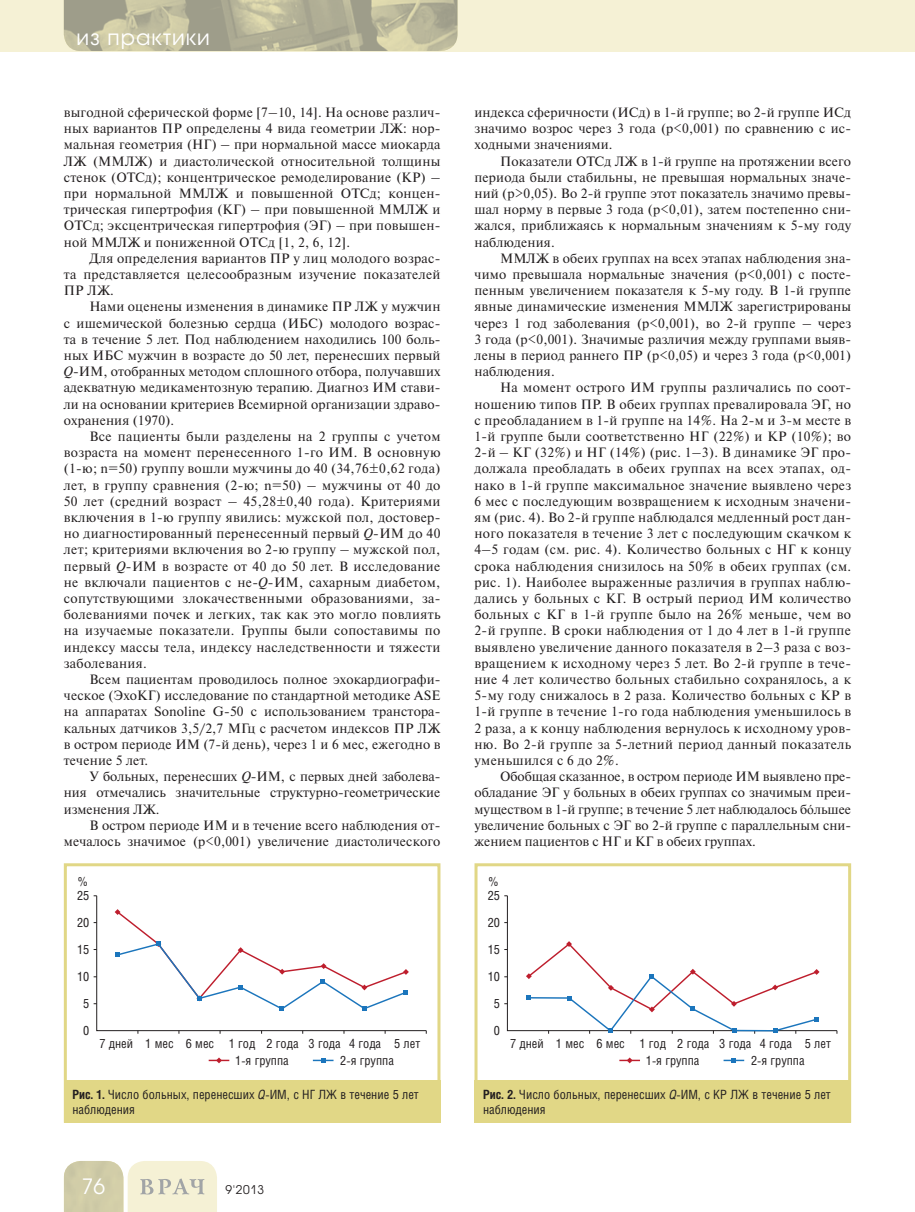
<style>
.page{position:relative;width:915px;height:1212px;background:#fff}
.page>*{position:absolute;margin:0;border:0;box-sizing:border-box;transform-origin:0 0}
.t1{font:21px "Avant Garde Gothic C";letter-spacing:.05em;color:#fff}
.t2{font:13.5px/16.2px "Newton C";letter-spacing:.01em;color:#231f20;text-align:justify}
.t3{font:12.75px/27px "Helios Cond";color:#231f20}
.t4{font:12px "Avant Garde Gothic C";color:#231f20}
.s1{font-style:italic}
.s2{font-family:"Times New Roman"}
.s3{font-weight:700}
</style>
<div class="page">
<div style="left:0;top:0;width:914px;height:51px;background:#f5f1d5"></div>
<svg style="left:64px;top:1161px;width:153px;height:51px;background:#e3e0c3"></svg>
<img style="left:64px;top:0;width:393px;height:51px">
<svg style="left:96px;top:896px;width:330px;height:135px"></svg>
<svg style="left:115px;top:909px;width:293px;height:102px"></svg>
<svg style="left:209px;top:1057px;width:20px;height:6px"></svg>
<svg style="left:313px;top:1058px;width:20px;height:4px"></svg>
<div style="left:64px;top:863px;width:376px;height:260px;border:3px solid #e1d786"></div>
<div style="left:64px;top:1080px;width:376px;height:43px;background:#e1d786"></div>
<svg style="left:525px;top:941px;width:294px;height:93px"></svg>
<svg style="left:619px;top:1057px;width:20px;height:6px"></svg>
<svg style="left:723px;top:1058px;width:21px;height:4px"></svg>
<div style="left:474px;top:863px;width:376px;height:260px;border:3px solid #e1d786"></div>
<div style="left:474px;top:1080px;width:376px;height:43px;background:#e1d786"></div>
<h1 class="t1" style="left:77px;top:27px;width:135px">из практики</h1>
<p class="t2" style="left:64px;top:106px;width:378px">выгодной сферической форме [7–10, 14]. На основе различ&shy;ных вариантов ПР определены 4 вида геометрии ЛЖ: нор&shy;мальная геометрия (НГ) – при нормальной массе миокарда ЛЖ (ММЛЖ) и диастолической относительной толщины стенок (ОТСд); концентрическое ремоделирование (КР) – при нормальной ММЛЖ и повышенной ОТСд; концен&shy;трическая гипертрофия (КГ) – при повышенной ММЛЖ и ОТСд; эксцентрическая гипертрофия (ЭГ) – при повышен&shy;ной ММЛЖ и пониженной ОТСд [1, 2, 6, 12].</p>
<p class="t2" style="left:64px;top:251px;width:378px;text-indent:26px">Для определения вариантов ПР у лиц молодого возрас&shy;та представляется целесообразным изучение показателей ПР ЛЖ.</p>
<p class="t2" style="left:64px;top:300px;width:378px;text-indent:26px">Нами оценены изменения в динамике ПР ЛЖ у мужчин с ишемической болезнью сердца (ИБС) молодого возрас&shy;та в течение 5 лет. Под наблюдением находились 100 боль&shy;ных ИБС мужчин в возрасте до 50 лет, перенесших первый <span class="s1">Q</span>-ИМ, отобранных методом сплошного отбора, получавших адекватную медикаментозную терапию. Диагноз ИМ стави&shy;ли на основании критериев Всемирной организации здраво&shy;охранения (1970).</p>
<p class="t2" style="left:64px;top:430px;width:378px;text-indent:26px">Все пациенты были разделены на 2 группы с учетом возраста на момент перенесенного 1-го ИМ. В основную (1-ю; n=50) группу вошли мужчины до 40 (34,76±0,62 года) лет, в группу сравнения (2-ю; n=50) – мужчины от 40 до 50 лет (средний возраст – 45,28±0,40 года). Критериями включения в 1-ю группу явились: мужской пол, достовер&shy;но диагностированный перенесенный первый <span class="s1">Q</span>-ИМ до 40 лет; критериями включения во 2-ю группу – мужской пол, первый <span class="s1">Q</span>-ИМ в возрасте от 40 до 50 лет. В исследование не включали пациентов с не-<span class="s1">Q</span>-ИМ, сахарным диабетом, сопутствующими злокачественными образованиями, за&shy;болеваниями почек и легких, так как это могло повлиять на изучаемые показатели. Группы были сопоставимы по индексу массы тела, индексу наследственности и тяжести заболевания.</p>
<p class="t2" style="left:64px;top:673px;width:378px;text-indent:26px">Всем пациентам проводилось полное эхокардиографи&shy;ческое (ЭхоКГ) исследование по стандартной методике ASE на аппаратах Sonoline G-50 с использованием транстора&shy;кальных датчиков 3,5/2,7 МГц с расчетом индексов ПР ЛЖ в остром периоде ИМ (7-й день), через 1 и 6 мес, ежегодно в течение 5 лет.</p>
<p class="t2" style="left:64px;top:770px;width:378px;text-indent:26px">У больных, перенесших <span class="s1">Q</span>-ИМ, с первых дней заболева&shy;ния отмечались значительные структурно-геометрические изменения ЛЖ.</p>
<p class="t2" style="left:64px;top:818px;width:378px;text-align:right">В остром периоде ИМ и в течение всего наблюдения от&shy;мечалось значимое (p&lt;0,001) увеличение диастолического</p>
<p class="t2" style="left:474px;top:106px;width:378px">индекса сферичности (ИСд) в 1-й группе; во 2-й группе ИСд значимо возрос через 3 года (p&lt;0,001) по сравнению с ис&shy;ходными значениями.</p>
<p class="t2" style="left:474px;top:154px;width:378px;text-indent:26px">Показатели ОТСд ЛЖ в 1-й группе на протяжении всего периода были стабильны, не превышая нормальных значе&shy;ний (p&gt;0,05). Во 2-й группе этот показатель значимо превы&shy;шал норму в первые 3 года (p&lt;0,01), затем постепенно сни&shy;жался, приближаясь к нормальным значениям к 5-му году наблюдения.</p>
<p class="t2" style="left:474px;top:251px;width:378px;text-indent:26px">ММЛЖ в обеих группах на всех этапах наблюдения зна&shy;чимо превышала нормальные значения (p&lt;0,001) с посте&shy;пенным увеличением показателя к 5-му году. В 1-й группе явные динамические изменения ММЛЖ зарегистрированы через 1 год заболевания (p&lt;0,001), во 2-й группе – через 3 года (p&lt;0,001). Значимые различия между группами выяв&shy;лены в период раннего ПР (p&lt;0,05) и через 3 года (p&lt;0,001) наблюдения.</p>
<p class="t2" style="left:474px;top:381px;width:378px;text-indent:26px">На момент острого ИМ группы различались по соот&shy;ношению типов ПР. В обеих группах превалировала ЭГ, но с преобладанием в 1-й группе на 14%. На 2-м и 3-м месте в 1-й группе были соответственно НГ (22%) и КР (10%); во 2-й – КГ (32%) и НГ (14%) (рис. 1–3). В динамике ЭГ про&shy;должала преобладать в обеих группах на всех этапах, од&shy;нако в 1-й группе максимальное значение выявлено через 6 мес с последующим возвращением к исходным значени&shy;ям (рис. 4). Во 2-й группе наблюдался медленный рост дан&shy;ного показателя в течение 3 лет с последующим скачком к 4–5 годам (см. рис. 4). Количество больных с НГ к концу срока наблюдения снизилось на 50% в обеих группах (см. рис. 1). Наиболее выраженные различия в группах наблю&shy;дались у больных с КГ. В острый период ИМ количество больных с КГ в 1-й группе было на 26% меньше, чем во 2-й группе. В сроки наблюдения от 1 до 4 лет в 1-й группе выявлено увеличение данного показателя в 2–3 раза с воз&shy;вращением к исходному через 5 лет. Во 2-й группе в тече&shy;ние 4 лет количество больных стабильно сохранялось, а к 5-му году снижалось в 2 раза. Количество больных с КР в 1-й группе в течение 1-го года наблюдения уменьшилось в 2 раза, а к концу наблюдения вернулось к исходному уров&shy;ню. Во 2-й группе за 5-летний период данный показатель уменьшился с 6 до 2%.</p>
<p class="t2" style="left:474px;top:770px;width:378px;text-indent:26px">Обобщая сказанное, в остром периоде ИМ выявлено пре&shy;обладание ЭГ у больных в обеих группах со значимым преи&shy;муществом в 1-й группе; в течение 5 лет наблюдалось б<span class="s2">ó</span>льшее увеличение больных с ЭГ во 2-й группе с параллельным сни&shy;жением пациентов с НГ и КГ в обеих группах.</p>
<p class="t3" style="left:77px;top:876px;width:14px;line-height:13.5px">%<br>25</p>
<p class="t3" style="left:77px;top:910px;width:14px;text-align:center">20<br>15<br>10<br>5<br>0</p>
<p class="t3" style="left:487px;top:876px;width:14px;line-height:13.5px">%<br>25</p>
<p class="t3" style="left:487px;top:910px;width:14px;text-align:center">20<br>15<br>10<br>5<br>0</p>
<p class="t3" style="left:99px;top:1036px;width:322px;line-height:17px;text-align:center">7 дней 1 мес 6 мес 1 год 2 года 3 года 4 года 5 лет<br>1-я группа</p>
<p class="t3" style="left:340px;top:1048px;width:55px">2-я группа</p>
<p class="t3" style="left:510px;top:1036px;width:322px;line-height:17px;text-align:center">7 дней 1 мес 6 мес 1 год 2 года 3 года 4 года 5 лет<br>1-я группа</p>
<p class="t3" style="left:750px;top:1048px;width:55px">2-я группа</p>
<p class="t3" style="left:72px;top:1088px;width:348px;line-height:15.3px"><span class="s3">Рис. 1.</span> Число больных, перенесших <span class="s1">Q</span>-ИМ, с НГ ЛЖ в течение 5 лет наблюдения</p>
<p class="t3" style="left:483px;top:1088px;width:349px;line-height:15.3px"><span class="s3">Рис. 2.</span> Число больных, перенесших <span class="s1">Q</span>-ИМ, с КР ЛЖ в течение 5 лет наблюдения</p>
<h1 class="t1" style="left:82px;top:1177px;width:25px">76</h1>
<p class="t4" style="left:225px;top:1184px;width:40px">9'2013</p>
</div>
